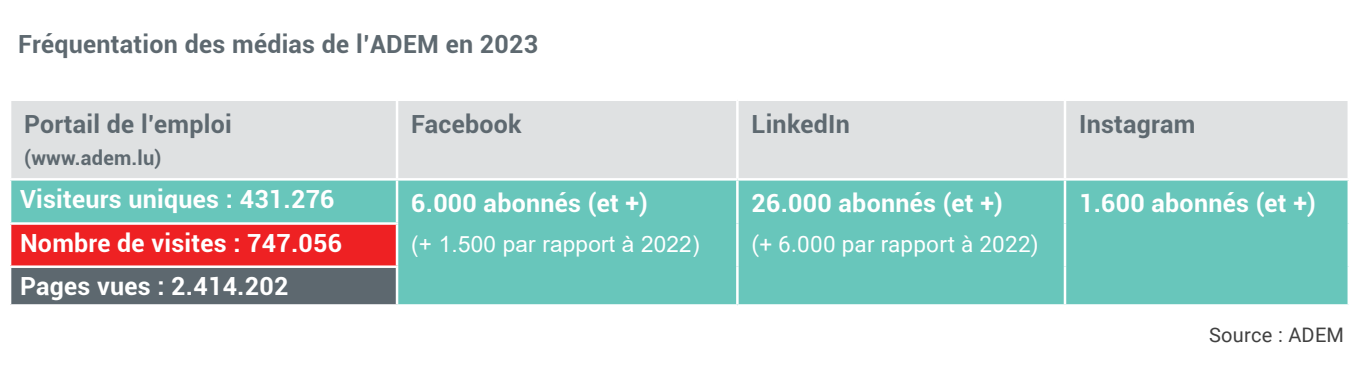
<style>
.page{position:relative;width:1371px;height:368px;background:#fff}
.page>*{position:absolute;margin:0;border:0;box-sizing:border-box;transform-origin:0 0}
.Tableau_Contenu{font:700 25px "Roboto";letter-spacing:.01em;color:#fff}
.Tableau_entete{font:700 25px "Roboto";letter-spacing:.01em;color:#5e6970}
.t1{font:700 25px "Roboto";letter-spacing:.01em;color:#5e6970}
.Tableau_Contenu-2{font:22.5px "Arial";letter-spacing:.01em;color:#fff}
.Tableau_Contenu-3{font:22.5px "Roboto";letter-spacing:.01em;color:#fff}
.Tableau_entete-2{font:700 20px "Roboto";letter-spacing:.01em;color:#5e6970}
.t2{font:20px "Roboto";letter-spacing:.01em;color:#404040}
</style>
<div class="page">
<div style="left:11px;top:101px;width:1336px;height:77px;background:#dfe1e2"></div>
<div style="left:10px;top:179px;width:387px;height:45px;background:#68c6bb"></div>
<div style="left:398px;top:181px;width:949px;height:123px;background:#68c6bb"></div>
<div style="left:10px;top:224px;width:387px;height:43px;background:#ee2123"></div>
<div style="left:10px;top:267px;width:387px;height:38px;background:#5d686f"></div>
<hr style="left:9px;top:222px;width:389px;height:3px;background:#fff">
<hr style="left:9px;top:265px;width:389px;height:3px;background:#fff">
<hr style="left:9px;top:304px;width:388px;height:3px;background:#fff">
<hr style="left:396px;top:101px;width:2px;height:77px;background:#fff">
<hr style="left:736px;top:101px;width:2px;height:77px;background:#fff">
<hr style="left:1063px;top:101px;width:3px;height:77px;background:#fff">
<hr style="left:9px;top:178px;width:388px;height:3px;background:#fff">
<hr style="left:9px;top:181px;width:2px;height:41px;background:#fff">
<hr style="left:9px;top:225px;width:2px;height:40px;background:#fff">
<hr style="left:9px;top:268px;width:2px;height:36px;background:#fff">
<hr style="left:396px;top:181px;width:2px;height:41px;background:#fff">
<hr style="left:396px;top:225px;width:2px;height:40px;background:#fff">
<hr style="left:396px;top:268px;width:2px;height:36px;background:#fff">
<hr style="left:736px;top:181px;width:2px;height:43px;background:#fff">
<hr style="left:736px;top:224px;width:2px;height:43px;background:#fff">
<hr style="left:736px;top:267px;width:2px;height:37px;background:#fff">
<hr style="left:1063px;top:181px;width:3px;height:43px;background:#fff">
<hr style="left:1063px;top:224px;width:3px;height:43px;background:#fff">
<hr style="left:1063px;top:267px;width:3px;height:37px;background:#fff">
<p class="t1" style="left:18px;top:26px;width:521px">Fréquentation des médias de l’ADEM en 2023</p>
<p class="Tableau_entete" style="left:24px;top:106px;width:209px">Portail de l’emploi</p>
<p class="Tableau_entete-2" style="left:24px;top:144px;width:139px">(www.adem.lu)</p>
<p class="Tableau_entete" style="left:411px;top:106px;width:112px">Facebook</p>
<p class="Tableau_entete" style="left:751px;top:106px;width:100px">LinkedIn</p>
<p class="Tableau_entete" style="left:1079px;top:106px;width:118px">Instagram</p>
<p class="Tableau_Contenu" style="left:20px;top:182px;width:316px">Visiteurs uniques : 431.276</p>
<p class="Tableau_Contenu" style="left:411px;top:186px;width:238px">6.000 abonnés (et +)</p>
<p class="Tableau_Contenu-2" style="left:411px;top:228px;width:290px">(+ 1.500 par rapport à 2022)</p>
<p class="Tableau_Contenu" style="left:20px;top:226px;width:323px">Nombre de visites : 747.056</p>
<p class="Tableau_Contenu" style="left:20px;top:269px;width:270px">Pages vues : 2.414.202</p>
<p class="Tableau_Contenu" style="left:751px;top:186px;width:253px">26.000 abonnés (et +)</p>
<p class="Tableau_Contenu-3" style="left:751px;top:228px;width:288px">(+ 6.000 par rapport à 2022)</p>
<p class="Tableau_Contenu" style="left:1079px;top:186px;width:238px">1.600 abonnés (et +)</p>
<p class="t2" style="left:1208px;top:321px;width:136px">Source : ADEM</p>
</div>
